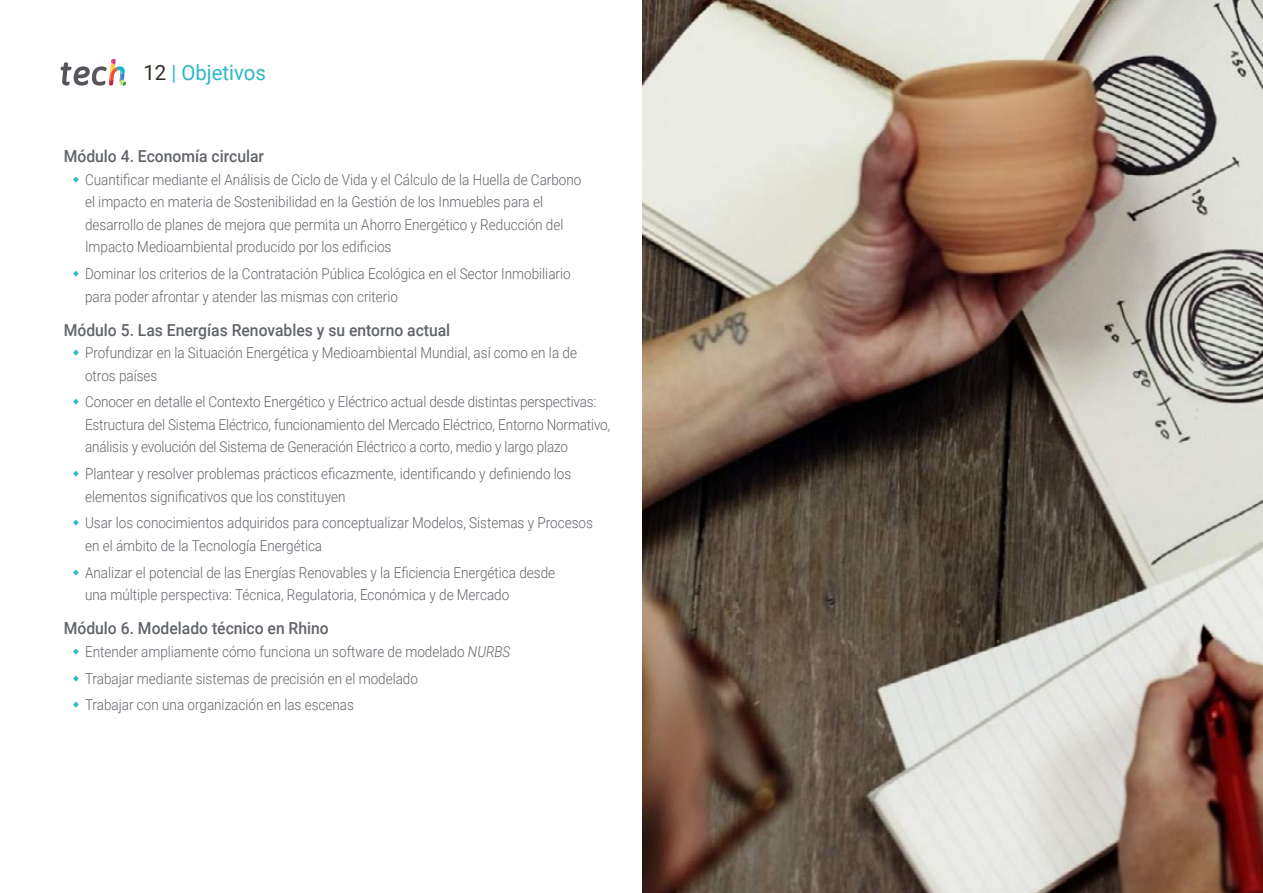
<style>
.page{position:relative;width:1263px;height:893px;background:#fff}
.page>*{position:absolute;margin:0;border:0;box-sizing:border-box;transform-origin:0 0}
.t1{font:21px "Roboto";color:#2db8c5}
.t2{font:500 16.5px "Roboto";color:#61646a;scale:.95 1}
.t3{font:300 15px/22.5px "Roboto";color:#61646a;scale:.9 1}
.s1{color:#312e20}
.s2{font-style:italic}
</style>
<div class="page">
<svg style="left:61px;top:59px;width:65px;height:27px"></svg>
<img style="left:642px;top:0;width:621px;height:893px">
<h1 class="t1" style="left:144px;top:57px;width:124px"><span class="s1">12</span> | Objetivos</h1>
<p class="t2" style="left:64px;top:145px;width:212px">Módulo 4. Economía circular</p>
<p class="t3" style="left:85px;top:168px;width:553px">Cuantificar mediante el Análisis de Ciclo de Vida y el Cálculo de la Huella de Carbono el impacto en materia de Sostenibilidad en la Gestión de los Inmuebles para el desarrollo de planes de mejora que permita un Ahorro Energético y Reducción del Impacto Medioambiental producido por los edificios</p>
<p class="t3" style="left:85px;top:262px;width:541px">Dominar los criterios de la Contratación Pública Ecológica en el Sector Inmobiliario para poder afrontar y atender las mismas con criterio</p>
<p class="t2" style="left:64px;top:318px;width:408px">Módulo 5. Las Energías Renovables y su entorno actual</p>
<p class="t3" style="left:85px;top:341px;width:548px">Profundizar en la Situación Energética y Medioambiental Mundial, así como en la de otros países</p>
<p class="t3" style="left:85px;top:390px;width:585px">Conocer en detalle el Contexto Energético y Eléctrico actual desde distintas perspectivas:<br>Estructura del Sistema Eléctrico, funcionamiento del Mercado Eléctrico, Entorno Normativo, análisis y evolución del Sistema de Generación Eléctrico a corto, medio y largo plazo</p>
<p class="t3" style="left:85px;top:462px;width:542px">Plantear y resolver problemas prácticos eficazmente, identificando y definiendo los elementos significativos que los constituyen</p>
<p class="t3" style="left:85px;top:511px;width:566px">Usar los conocimientos adquiridos para conceptualizar Modelos, Sistemas y Procesos en el ámbito de la Tecnología Energética</p>
<p class="t3" style="left:85px;top:560px;width:524px">Analizar el potencial de las Energías Renovables y la Eficiencia Energética desde una múltiple perspectiva: Técnica, Regulatoria, Económica y de Mercado</p>
<p class="t2" style="left:64px;top:617px;width:280px">Módulo 6. Modelado técnico en Rhino</p>
<p class="t3" style="left:85px;top:638px;width:474px;line-height:26.7px">Entender ampliamente cómo funciona un software de modelado <span class="s2">NURBS<br></span>Trabajar mediante sistemas de precisión en el modelado<br>Trabajar con una organización en las escenas</p>
</div>
